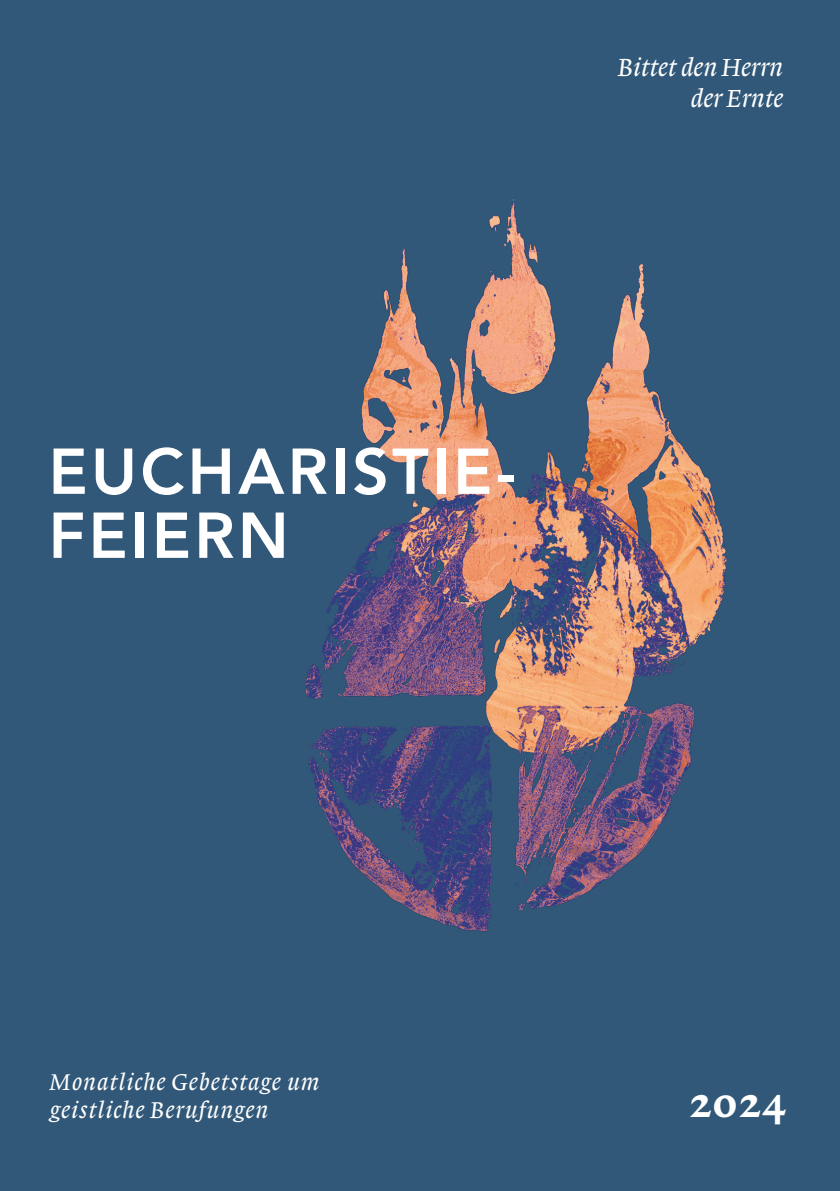
<style>
.page{position:relative;width:840px;height:1191px;background:#fff}
.page>*{position:absolute;margin:0;border:0;box-sizing:border-box;transform-origin:0 0}
.t1{font:800 64px/64px "Avenir LT Std";letter-spacing:.05em;color:#fff}
.t2{font:43.2px "Lexicon No 1 Roman D";color:#fff}
.t3{font:26px/31.2px "Lexicon No 1 Italic A";color:#fff;text-align:right}
.t4{font:24px/28px "Lexicon No 1 Italic A";letter-spacing:.04em;color:#fff}
</style>
<div class="page">
<div style="left:0;top:0;width:839px;height:1191px;background:#315878"></div>
<img style="left:268px;top:177px;width:482px;height:768px">
<p class="t3" style="left:618px;top:51px;width:166px">Bittet den Herrn der Ernte</p>
<h1 class="t1" style="left:48px;top:440px;width:468px">EUCHARISTIE-<br>FEIERN</h1>
<p class="t4" style="left:50px;top:1068px;width:271px">Monatliche Gebetstage um geistliche Berufungen</p>
<h2 class="t2" style="left:688px;top:1078px;width:98px">2024</h2>
</div>
